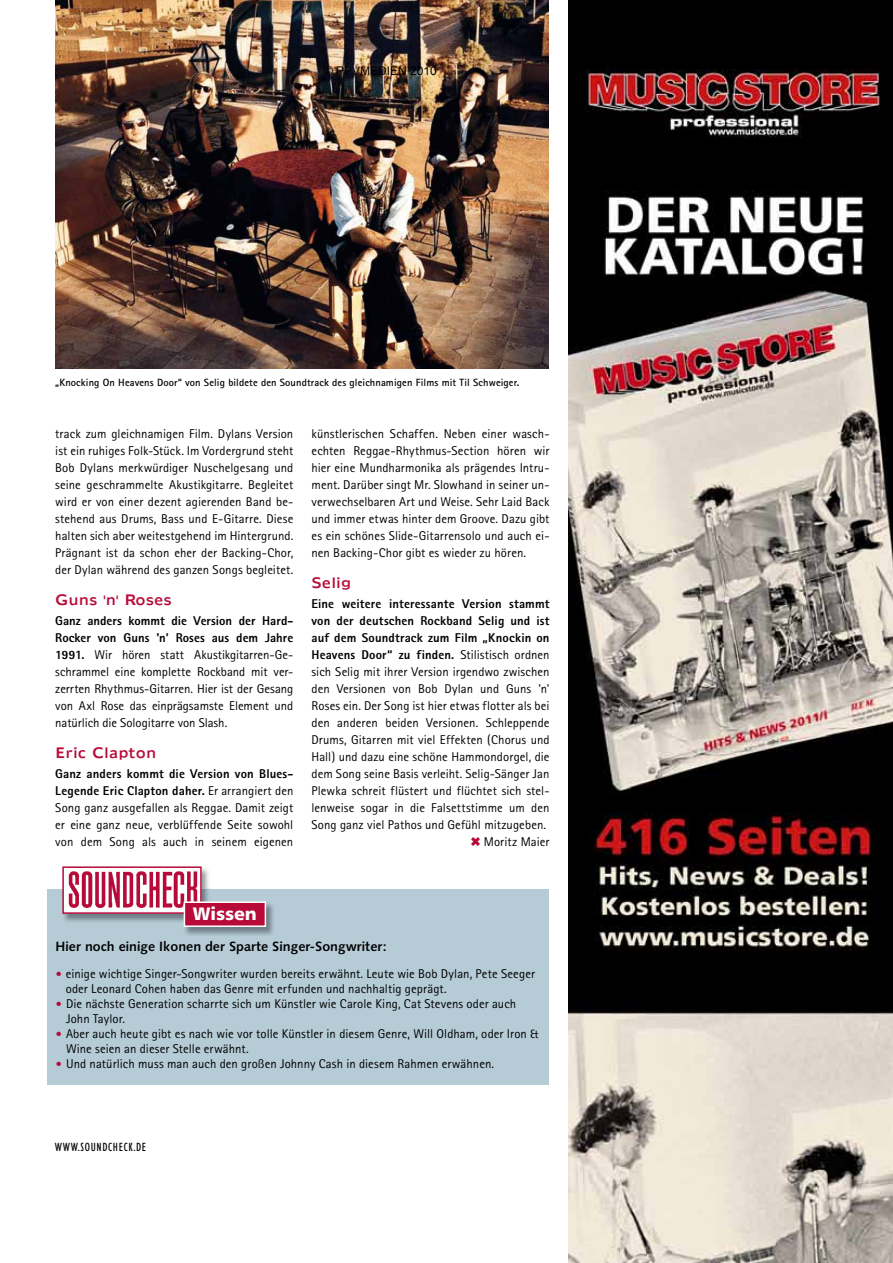
<style>
.page{position:relative;width:893px;height:1263px;background:#fff}
.page>*{position:absolute;margin:0;border:0;box-sizing:border-box;transform-origin:0 0}
.t1{font:18px "Humanist 777 BT Black B";color:#fff}
.t2{font:13.5px "Humanist 531 BT Bold A";color:#000}
.t3{font:13.5px "Humanist 970 BT Roman C";letter-spacing:.005em;color:#b70a39}
.t4{font:12.75px/17px "Rotis Sans Serif";color:#000;text-align:justify}
.t5{font:condensed 12px "Humanist 521 BT";letter-spacing:.05em;color:#000}
.t6{font:12px "Arial";color:#000}
.t7{font:700 10.5px "Rotis Sans Serif";letter-spacing:.01em;color:#000}
.s1{font-weight:800}
.s2{color:#b70a39}
.s3{font-weight:800;font-size:12px;color:#b70a39}
.s4{font-family:"Humanist 777 BT Roman B";font-stretch:normal;font-size:19.5px;color:#fff}
</style>
<div class="page">
<div style="left:47px;top:889px;width:502px;height:195px;background:#b5cbd6"></div>
<img style="left:55px;top:0;width:494px;height:368px">
<img style="left:64px;top:868px;width:147px;height:54px">
<svg style="left:62px;top:866px;width:140px;height:48px"></svg>
<img style="left:183px;top:903px;width:90px;height:32px">
<img style="left:183px;top:901px;width:1px;height:13px">
<div style="left:184px;top:902px;width:81px;height:24px;background:#b70a39"></div>
<div style="left:184px;top:901px;width:82px;height:26px;border:2px solid #fff"></div>
<img style="left:568px;top:0;width:325px;height:1263px">
<p class="t6" style="left:324px;top:64px;width:114px">© PPVMEDIEN 2010</p>
<p class="t7" style="left:55px;top:376px;width:465px">„Knocking On Heavens Door“ von Selig bildete den Soundtrack des gleichnamigen Films mit Til Schweiger.</p>
<p class="t4" style="left:55px;top:425px;width:240px">track zum gleichnamigen Film. Dylans version ist ein ruhiges Folk-stück. Im vordergrund steht Bob Dylans merkwürdiger nuschelgesang und seine geschrammelte akustikgitarre. Begleitet wird er von einer dezent agierenden Band be&shy;stehend aus Drums, Bass und E-Gitarre. Diese halten sich aber weitestgehend im Hintergrund.<br>Prägnant ist da schon eher der Backing-chor, der Dylan während des ganzen songs begleitet.</p>
<p class="t3" style="left:55px;top:591px;width:118px">Guns 'n' Roses</p>
<p class="t4" style="left:55px;top:612px;width:240px"><span class="s1">Ganz anders kommt die Version der Hard-Rocker von Guns 'n’ Roses aus dem Jahre 1991.</span> Wir hören statt akustikgitarren-Ge&shy;schrammel eine komplette rockband mit ver&shy;zerrten rhythmus-Gitarren. Hier ist der Gesang von axl rose das einprägsamste Element und natürlich die sologitarre von slash.</p>
<p class="t3" style="left:55px;top:744px;width:103px">Eric Clapton</p>
<p class="t4" style="left:55px;top:765px;width:240px"><span class="s1">Ganz anders kommt die Version von Blues-Legende Eric Clapton daher.</span> Er arrangiert den song ganz ausgefallen als reggae. Damit zeigt er eine ganz neue, verblüffende seite sowohl von dem song als auch in seinem eigenen</p>
<p class="t4" style="left:311px;top:425px;width:240px">künstlerischen schaffen. neben einer wasch&shy;echten reggae-rhythmus-section hören wir hier eine Mundharmonika als prägendes Intru&shy;ment. Darüber singt Mr. slowhand in seiner un&shy;verwechselbaren art und Weise. sehr laid Back und immer etwas hinter dem Groove. Dazu gibt es ein schönes slide-Gitarrensolo und auch ei&shy;nen Backing-chor gibt es wieder zu hören.</p>
<p class="t3" style="left:311px;top:574px;width:41px">Selig</p>
<p class="t4" style="left:311px;top:595px;width:240px;text-align:right"><span class="s1">Eine weitere interessante Version stammt von der deutschen Rockband Selig und ist auf dem Soundtrack zum Film „Knockin on Heavens Door“ zu finden.</span> stilistisch ordnen sich selig mit ihrer version irgendwo zwischen den versionen von Bob Dylan und Guns 'n' roses ein. Der song ist hier etwas flotter als bei den anderen beiden versionen. schleppende Drums, Gitarren mit viel Effekten (chorus und Hall) und dazu eine schöne Hammondorgel, die dem song seine Basis verleiht. selig-sänger Jan Plewka schreit flüstert und flüchtet sich stel&shy;lenweise sogar in die Falsettstimme um den song ganz viel Pathos und Gefühl mitzugeben. <span class="s2">✖</span> Moritz Maier</p>
<h1 class="t1" style="left:193px;top:903px;width:66px">Wissen</h1>
<p class="t2" style="left:56px;top:938px;width:333px">Hier noch einige Ikonen der Sparte Singer-Songwriter:</p>
<p class="t4" style="left:66px;top:966px;width:471px;line-height:15px;text-indent:-10px"><span class="s3">•</span> einige wichtige singer-songwriter wurden bereits erwähnt. leute wie Bob Dylan, Pete seeger oder leonard cohen haben das Genre mit erfunden und nachhaltig geprägt.</p>
<p class="t4" style="left:66px;top:996px;width:452px;line-height:15px;text-indent:-10px"><span class="s3">•</span> Die nächste Generation scharrte sich um Künstler wie carole King, cat stevens oder auch<br>John taylor.</p>
<p class="t4" style="left:66px;top:1026px;width:474px;line-height:15px;text-indent:-10px"><span class="s3">•</span> aber auch heute gibt es nach wie vor tolle Künstler in diesem Genre, Will oldham, oder Iron &amp;<br>Wine seien an dieser stelle erwähnt.</p>
<p class="t4" style="left:56px;top:1055px;width:440px"><span class="s3">•</span> und natürlich muss man auch den großen Johnny cash in diesem rahmen erwähnen.</p>
<p class="t5" style="left:55px;top:1140px;width:99px">WWW.SOUNDCHECK.DE<span class="s4">/</span></p>
</div>
